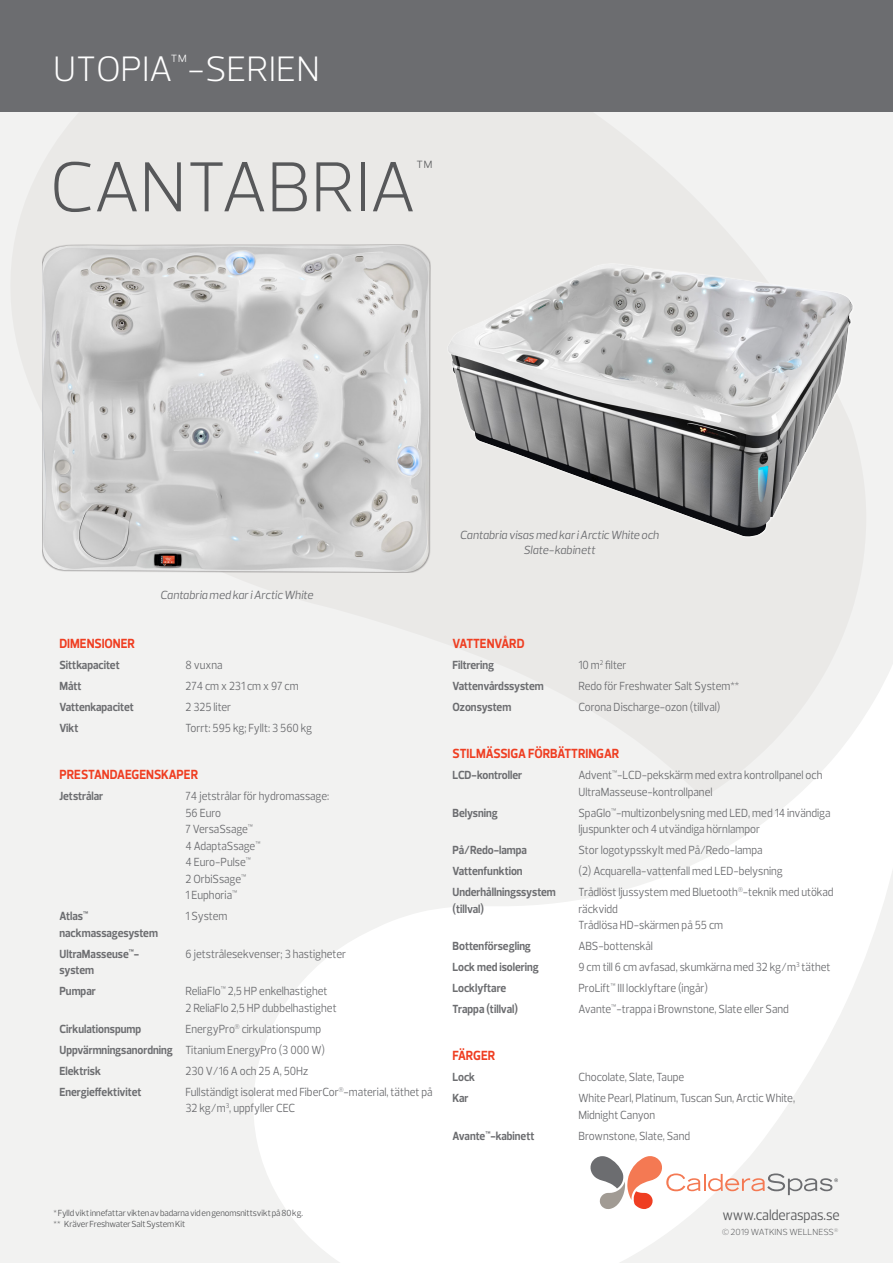
<style>
.page{position:relative;width:893px;height:1263px;background:#fff}
.page>*{position:absolute;margin:0;border:0;box-sizing:border-box;transform-origin:0 0}
.t1{font:300 72px "Prelo";letter-spacing:-.01em;color:#57585a}
.t2{font:300 36px "Prelo";color:#fff}
.t3{font:300 21px "Prelo";color:#57585a}
.Body_Copy{font:15px "Prelo";letter-spacing:-.01em;color:#57585a;scale:.9 1}
.t4{font:700 13.5px "Prelo";color:#ef3e22;scale:.9 1}
.t5{font:12px/16.5px "Prelo";color:#6c6d70;scale:.9 1}
.t6{font:700 12px/16.5px "Prelo";color:#6c6d70;scale:.9 1}
.t7{font:italic 12px/15px "Prelo";color:#6c6d70;text-align:center;scale:.95 1}
.t8{font:9px "Prelo";letter-spacing:-.01em;color:#57585a;scale:.95 1}
.t9{font:300 9px "Prelo";color:#57585a}
</style>
<div class="page">
<div style="left:0;top:18px;width:893px;height:1245px;background:#f2f2f1"></div>
<svg style="left:254px;top:665px;width:639px;height:598px;fill:#fff"></svg>
<div style="left:0;top:0;width:893px;height:112px;background:#6c6d70"></div>
<svg style="left:589px;top:1156px;width:249px;height:53px"></svg>
<img style="left:42px;top:245px;width:388px;height:327px">
<img style="left:448px;top:268px;width:404px;height:269px">
<p class="t2" style="left:53px;top:46px;width:268px">UTOPIA<sup>™</sup>-SERIEN</p>
<p class="t1" style="left:50px;top:142px;width:368px">CANTABRIA</p>
<p class="t3" style="left:416px;top:155px;width:18px">™</p>
<p class="t7" style="left:160px;top:587px;width:163px">Cantabria med kar i Arctic White</p>
<p class="t4" style="left:59px;top:635px;width:85px">DIMENSIONER</p>
<p class="t6" style="left:59px;top:657px;width:68px">Sittkapacitet</p>
<p class="t5" style="left:185px;top:657px;width:43px">8 vuxna</p>
<p class="t6" style="left:59px;top:678px;width:26px">Mått</p>
<p class="t5" style="left:185px;top:678px;width:127px">274 cm x 231 cm x 97 cm</p>
<p class="t6" style="left:59px;top:699px;width:84px">Vattenkapacitet</p>
<p class="t5" style="left:185px;top:699px;width:52px">2 325 liter</p>
<p class="t6" style="left:59px;top:720px;width:23px">Vikt</p>
<p class="t5" style="left:185px;top:720px;width:142px">Torrt: 595 kg; Fyllt: 3 560 kg</p>
<p class="t4" style="left:59px;top:766px;width:156px">PRESTANDAEGENSKAPER</p>
<p class="t6" style="left:59px;top:788px;width:50px">Jetstrålar</p>
<p class="t5" style="left:185px;top:788px;width:161px">74 jetstrålar för hydromassage:</p>
<p class="t5" style="left:185px;top:804px;width:41px">56 Euro</p>
<p class="t5" style="left:185px;top:821px;width:77px">7 VersaSsage<sup>™</sup></p>
<p class="t5" style="left:185px;top:837px;width:85px">4 AdaptaSsage<sup>™</sup></p>
<p class="t5" style="left:185px;top:854px;width:74px">4 Euro-Pulse<sup>™</sup></p>
<p class="t5" style="left:185px;top:870px;width:69px">2 OrbiSsage<sup>™</sup></p>
<p class="t5" style="left:185px;top:887px;width:59px">1 Euphoria<sup>™</sup></p>
<p class="t6" style="left:59px;top:908px;width:111px">Atlas<sup>™ </sup>nackmassagesystem</p>
<p class="t5" style="left:185px;top:908px;width:48px">1 System</p>
<p class="t6" style="left:59px;top:945px;width:90px">UltraMasseuse<sup>™</sup>- system</p>
<p class="t5" style="left:185px;top:945px;width:180px">6 jetstrålesekvenser; 3 hastigheter</p>
<p class="t6" style="left:59px;top:983px;width:42px">Pumpar</p>
<p class="t5" style="left:185px;top:983px;width:160px">ReliaFlo<sup>™</sup> 2,5 HP enkelhastighet</p>
<p class="t5" style="left:185px;top:999px;width:170px">2 ReliaFlo 2,5 HP dubbelhastighet</p>
<p class="t6" style="left:59px;top:1020px;width:92px">Cirkulationspump</p>
<p class="t5" style="left:185px;top:1020px;width:152px">EnergyPro<sup>®</sup> cirkulationspump</p>
<p class="t6" style="left:59px;top:1041px;width:127px">Uppvärmningsanordning</p>
<p class="t5" style="left:185px;top:1041px;width:157px">Titanium EnergyPro (3 000 W)</p>
<p class="t6" style="left:59px;top:1062px;width:48px">Elektrisk</p>
<p class="t5" style="left:185px;top:1062px;width:138px">230 V/16 A och 25 A, 50Hz</p>
<p class="t6" style="left:59px;top:1083px;width:93px">Energieffektivitet</p>
<p class="t5" style="left:185px;top:1083px;width:276px">Fullständigt isolerat med FiberCor<sup>®</sup>-material, täthet på<br>32 kg/m<sup>3</sup>, uppfyller CEC</p>
<p class="t7" style="left:460px;top:527px;width:211px">Cantabria visas med kar i Arctic White och<br>Slate-kabinett</p>
<p class="t4" style="left:452px;top:635px;width:82px">VATTENVÅRD</p>
<p class="t6" style="left:452px;top:657px;width:48px">Filtrering</p>
<p class="t5" style="left:578px;top:657px;width:55px">10 m<sup>2</sup> filter</p>
<p class="t6" style="left:452px;top:678px;width:103px">Vattenvårdssystem</p>
<p class="t5" style="left:578px;top:678px;width:180px">Redo för Freshwater Salt System**</p>
<p class="t6" style="left:452px;top:699px;width:67px">Ozonsystem</p>
<p class="t5" style="left:578px;top:699px;width:159px">Corona Discharge-ozon (tillval)</p>
<p class="t4" style="left:452px;top:745px;width:187px">STILMÄSSIGA FÖRBÄTTRINGAR</p>
<p class="t6" style="left:452px;top:767px;width:79px">LCD-kontroller</p>
<p class="t5" style="left:578px;top:767px;width:273px">Advent<sup>™</sup>-LCD-pekskärm med extra kontrollpanel och<br>UltraMasseuse-kontrollpanel</p>
<p class="t6" style="left:452px;top:804px;width:52px">Belysning</p>
<p class="t5" style="left:578px;top:804px;width:281px">SpaGlo<sup>™</sup>-multizonbelysning med LED, med 14 invändiga ljuspunkter och 4 utvändiga hörnlampor</p>
<p class="t6" style="left:452px;top:842px;width:84px">På/Redo-lampa</p>
<p class="t5" style="left:578px;top:842px;width:206px">Stor logotypsskylt med På/Redo-lampa</p>
<p class="t6" style="left:452px;top:863px;width:80px">Vattenfunktion</p>
<p class="t5" style="left:578px;top:863px;width:228px">(2) Acquarella-vattenfall med LED-belysning</p>
<p class="t6" style="left:452px;top:884px;width:116px">Underhållningssystem (tillval)</p>
<p class="t5" style="left:578px;top:884px;width:285px">Trådlöst ljussystem med Bluetooth<sup>®</sup>-teknik med utökad räckvidd</p>
<p class="t5" style="left:578px;top:917px;width:162px">Trådlösa HD-skärmen på 55 cm</p>
<p class="t6" style="left:452px;top:938px;width:89px">Bottenförsegling</p>
<p class="t5" style="left:578px;top:938px;width:84px">ABS-bottenskål</p>
<p class="t6" style="left:452px;top:959px;width:98px">Lock med isolering</p>
<p class="t5" style="left:578px;top:959px;width:282px">9 cm till 6 cm avfasad, skumkärna med 32 kg/m<sup>3</sup> täthet</p>
<p class="t6" style="left:452px;top:980px;width:61px">Locklyftare</p>
<p class="t5" style="left:578px;top:980px;width:146px">ProLift<sup>™</sup> III locklyftare (ingår)</p>
<p class="t6" style="left:452px;top:1001px;width:74px">Trappa (tillval)</p>
<p class="t5" style="left:578px;top:1001px;width:235px">Avante<sup>™</sup>-trappa i Brownstone, Slate eller Sand</p>
<p class="t4" style="left:452px;top:1047px;width:49px">FÄRGER</p>
<p class="t6" style="left:452px;top:1069px;width:27px">Lock</p>
<p class="t5" style="left:578px;top:1069px;width:119px">Chocolate, Slate, Taupe</p>
<p class="t6" style="left:452px;top:1090px;width:19px">Kar</p>
<p class="t5" style="left:578px;top:1090px;width:242px">White Pearl, Platinum, Tuscan Sun, Arctic White,<br>Midnight Canyon</p>
<p class="t6" style="left:452px;top:1128px;width:93px">Avante<sup>™</sup>-kabinett</p>
<p class="t5" style="left:578px;top:1128px;width:126px">Brownstone, Slate, Sand</p>
<p class="t8" style="left:53px;top:1207px;width:264px">* Fylld vikt innefattar vikten av badarna vid en genomsnittsvikt på 80 kg.</p>
<p class="t8" style="left:53px;top:1218px;width:140px">** Kräver Freshwater Salt System Kit</p>
<p class="Body_Copy" style="left:722px;top:1206px;width:132px">www.calderaspas.se</p>
<p class="t9" style="left:722px;top:1226px;width:117px">© 2019 WATKINS WELLNESS<sup>®</sup></p>
</div>
